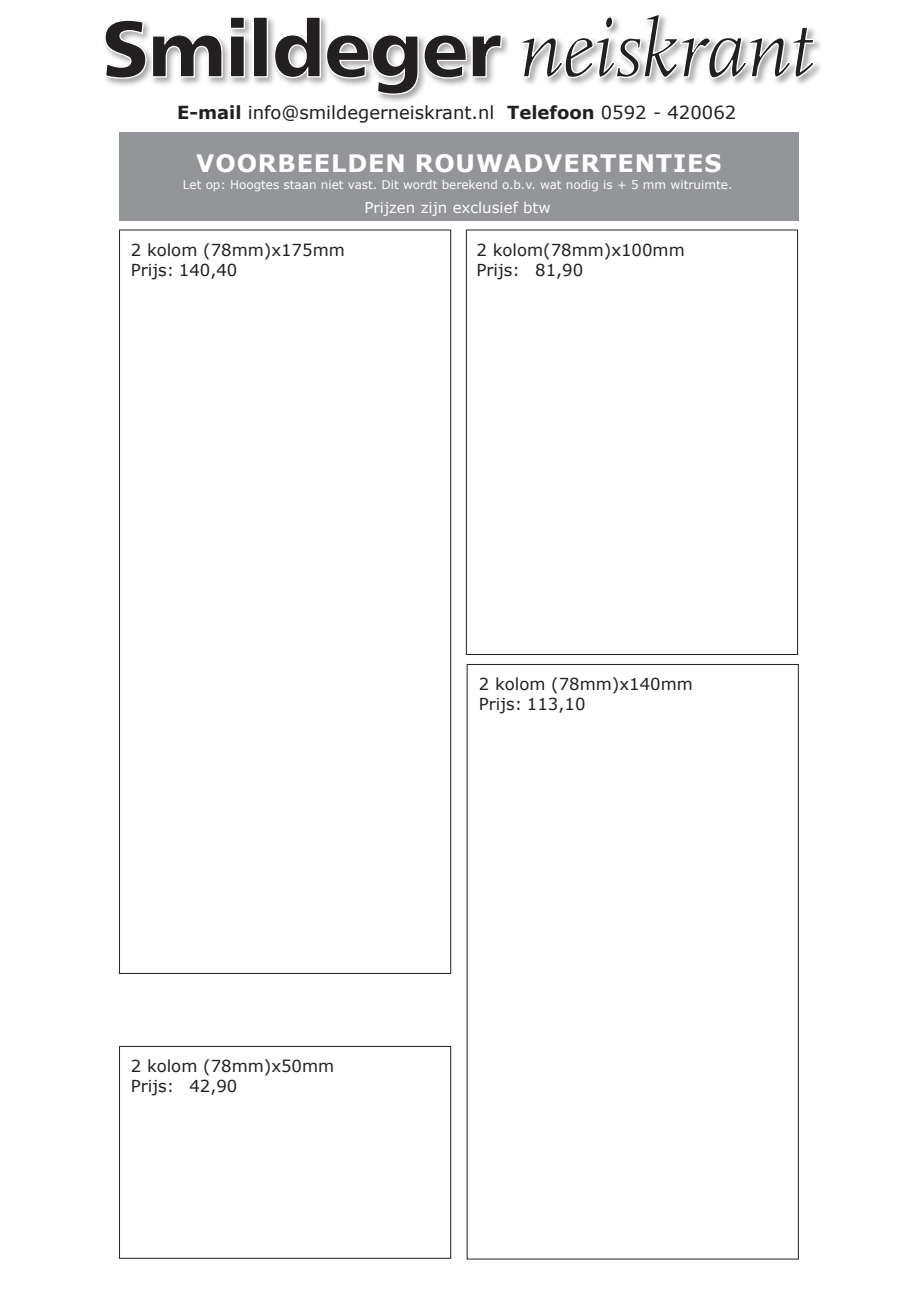
<style>
.page{position:relative;width:915px;height:1297px;background:#fff}
.page>*{position:absolute;margin:0;border:0;box-sizing:border-box;transform-origin:0 0}
.t1{font:700 24px "Verdana";letter-spacing:.035em;color:#fff}
.t2{font:18px "Verdana";color:#231f20}
.t3{font:16.5px/19.8px "Verdana";color:#231f20}
.t4{font:15px "Verdana";color:#fff}
.t5{font:12px "Verdana";color:#fff}
.s1{font-weight:700}
</style>
<div class="page">
<div style="left:466px;top:230px;width:331px;height:425px;border:1px solid #231f20"></div>
<div style="left:102px;top:12px;width:721px;height:92px;background:#231f20;opacity:.4"></div>
<svg style="left:104px;top:19px;width:119px;height:61px"></svg>
<svg style="left:229px;top:16px;width:17px;height:62px"></svg>
<div style="left:253px;top:17px;width:14px;height:60px;background:#231f20"></div>
<div style="left:252px;top:16px;width:16px;height:62px;border:1px solid #fff"></div>
<svg style="left:273px;top:16px;width:229px;height:80px"></svg>
<svg style="left:520px;top:13px;width:296px;height:66px"></svg>
<div style="left:119px;top:133px;width:679px;height:88px;background:#939598"></div>
<div style="left:119px;top:1046px;width:332px;height:213px;border:1px solid #231f20"></div>
<p class="t2" style="left:177px;top:100px;width:560px"><span class="s1">E-mail</span> info@smildegerneiskrant.nl <span class="s1">Telefoon</span> 0592 - 420062</p>
<h1 class="t1" style="left:196px;top:146px;width:526px">VOORBEELDEN ROUWADVERTENTIES</h1>
<p class="t5" style="left:183px;top:176px;width:550px">Let op: Hoogtes staan niet vast. Dit wordt berekend o.b.v. wat nodig is + 5 mm witruimte.</p>
<p class="t4" style="left:364px;top:197px;width:188px">Prijzen zijn exclusief btw</p>
<p class="t3" style="left:131px;top:240px;width:215px">2 kolom (78mm)x175mm<br>Prijs: 140,40</p>
<p class="t3" style="left:476px;top:240px;width:209px">2 kolom(78mm)x100mm<br>Prijs: 81,90</p>
<p class="t3" style="left:131px;top:1056px;width:205px">2 kolom (78mm)x50mm<br>Prijs: 42,90</p>
<p class="t3" style="left:478px;top:674px;width:215px">2 kolom (78mm)x140mm<br>Prijs: 113,10</p>
</div>
